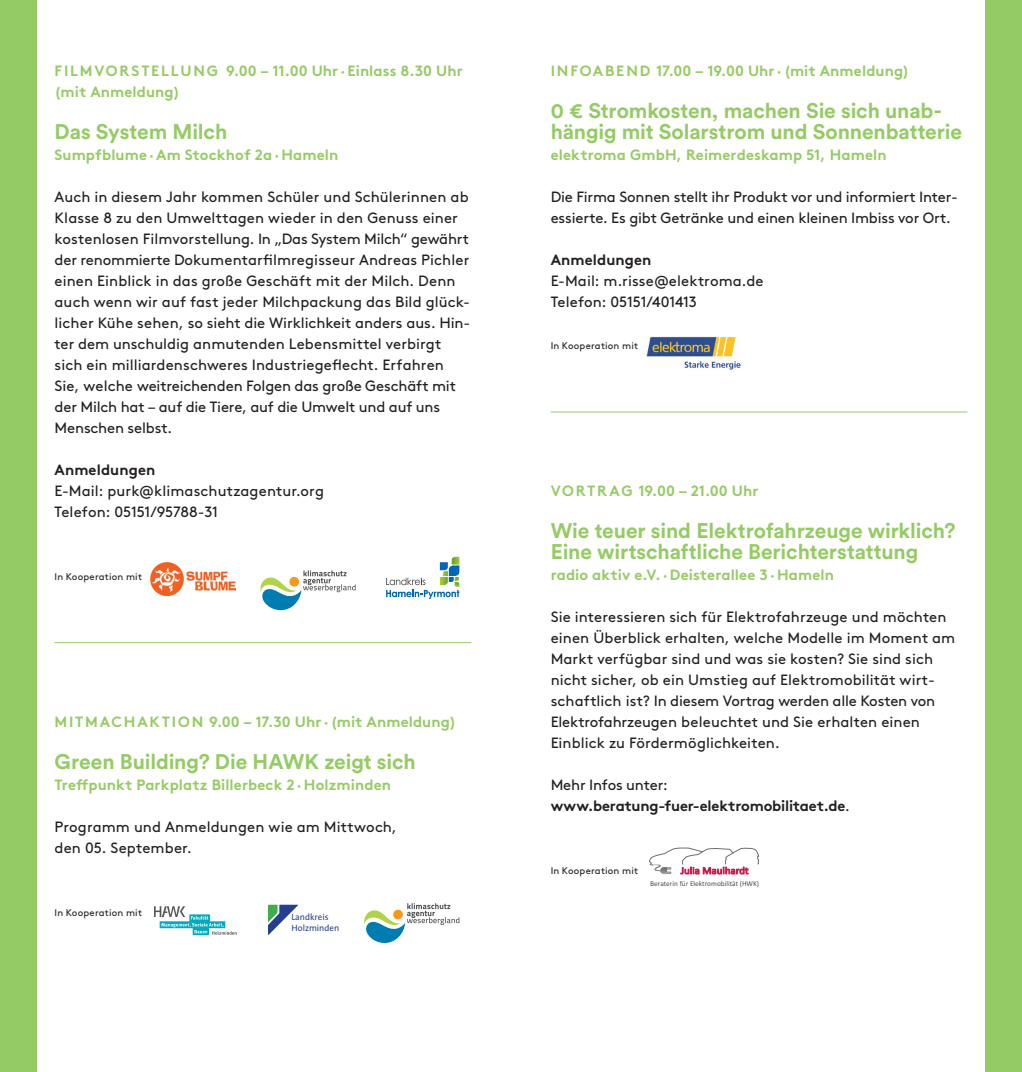
<style>
.page{position:relative;width:1022px;height:1072px;background:#fff}
.page>*{position:absolute;margin:0;border:0;box-sizing:border-box;transform-origin:0 0}
.t1{font:700 21px/21px "Circular Std";letter-spacing:-.005em;color:#95cb64}
.t2{font:14.88px/21px "Brown";letter-spacing:.005em;color:#231f20}
.t3{font:700 14.88px/21px "Brown";letter-spacing:.01em;color:#95cb64}
.t4{font:14.88px/21px "Brown";letter-spacing:-.015em;color:#231f20}
.t5{font:700 14.88px/21px "Brown";letter-spacing:-.01em;color:#231f20}
.t6{font:700 14.88px "Brown";letter-spacing:.01em;color:#231f20}
.t7{font:9.62px "Brown";letter-spacing:.02em;color:#231f20}
.t8{font:9.1px/11.2px "The Sans";color:#253f8e}
.t9{font:7.35px "Calibri";color:#4d4c51}
.s1{font-weight:400}
</style>
<div class="page">
<div style="left:0;top:0;width:36px;height:1071px;background:#95cb64"></div>
<div style="left:986px;top:0;width:36px;height:1071px;background:#95cb64"></div>
<img style="left:151px;top:562px;width:85px;height:34px">
<hr style="left:55px;top:642px;width:416px;height:1px;background:#95cb64">
<hr style="left:551px;top:411px;width:416px;height:1px;background:#95cb64">
<svg style="left:649px;top:847px;width:110px;height:28px"></svg>
<img style="left:646px;top:336px;width:94px;height:34px">
<svg style="left:154px;top:906px;width:83px;height:29px"></svg>
<svg style="left:268px;top:904px;width:30px;height:31px"></svg>
<svg style="left:364px;top:903px;width:95px;height:40px"></svg>
<svg style="left:260px;top:570px;width:96px;height:40px"></svg>
<svg style="left:386px;top:557px;width:73px;height:42px"></svg>
<p class="t3" style="left:55px;top:58px;width:410px">FILMVORSTELLUNG 9.00 – 11.00 Uhr ·Einlass 8.30 Uhr (mit Anmeldung)</p>
<h1 class="t1" style="left:55px;top:120px;width:174px">Das System Milch</h1>
<p class="t3" style="left:55px;top:142px;width:285px">Sumpfblume·Am Stockhof 2a·Hameln</p>
<p class="t2" style="left:55px;top:185px;width:417px">Auch in diesem Jahr kommen Schüler und Schülerinnen ab Klasse 8 zu den Umwelttagen wieder in den Genuss einer kostenlosen Filmvorstellung. In „Das System Milch“ gewährt der renommierte Dokumentarfilmregisseur Andreas Pichler einen Einblick in das große Geschäft mit der Milch. Denn auch wenn wir auf fast jeder Milchpackung das Bild glück&shy;licher Kühe sehen, so sieht die Wirklichkeit anders aus. Hin&shy;ter dem unschuldig anmutenden Lebensmittel verbirgt sich ein milliardenschweres Industriegeflecht. Erfahren Sie, welche weitreichenden Folgen das große Geschäft mit der Milch hat – auf die Tiere, auf die Umwelt und auf uns Menschen selbst.</p>
<p class="t6" style="left:55px;top:457px;width:102px">Anmeldungen</p>
<p class="t2" style="left:55px;top:479px;width:271px">E-Mail: purk@klimaschutzagentur.org<br>Telefon: 05151/95788-31</p>
<p class="t7" style="left:55px;top:569px;width:89px">In Kooperation mit</p>
<p class="t3" style="left:55px;top:709px;width:403px">MITMACHAKTION 9.00 – 17.30 Uhr · (mit Anmeldung)</p>
<h1 class="t1" style="left:55px;top:750px;width:363px">Green Building? Die HAWK zeigt sich</h1>
<p class="t3" style="left:55px;top:772px;width:338px">Treffpunkt Parkplatz Billerbeck 2·Holzminden</p>
<p class="t2" style="left:55px;top:815px;width:344px">Programm und Anmeldungen wie am Mittwoch, den 05. September.</p>
<p class="t7" style="left:55px;top:905px;width:89px">In Kooperation mit</p>
<p class="t8" style="left:291px;top:911px;width:49px">Landkreis<br>Holzminden</p>
<p class="t3" style="left:551px;top:58px;width:360px">INFOABEND 17.00 – 19.00 Uhr · (mit Anmeldung)</p>
<h1 class="t1" style="left:551px;top:99px;width:413px">0 € Stromkosten, machen Sie sich unab&shy;hängig mit Solarstrom und Sonnenbatterie</h1>
<p class="t3" style="left:551px;top:142px;width:337px">elektroma GmbH, Reimerdeskamp 51, Hameln</p>
<p class="t4" style="left:551px;top:185px;width:409px">Die Firma Sonnen stellt ihr Produkt vor und informiert Inter&shy;essierte. Es gibt Getränke und einen kleinen Imbiss vor Ort.</p>
<p class="t6" style="left:551px;top:247px;width:102px">Anmeldungen</p>
<p class="t2" style="left:551px;top:269px;width:214px">E-Mail: m.risse@elektroma.de<br>Telefon: 05151/401413</p>
<p class="t7" style="left:551px;top:338px;width:89px">In Kooperation mit</p>
<p class="t3" style="left:551px;top:478px;width:209px">VORTR AG 19.00 – 21.00 Uhr</p>
<h1 class="t1" style="left:551px;top:519px;width:406px">Wie teuer sind Elektrofahrzeuge wirklich?<br>Eine wirtschaftliche Berichterstattung</h1>
<p class="t3" style="left:551px;top:562px;width:285px">radio aktiv e.V.·Deisterallee 3·Hameln</p>
<p class="t2" style="left:551px;top:605px;width:406px">Sie interessieren sich für Elektrofahrzeuge und möchten einen Überblick erhalten, welche Modelle im Moment am Markt verfügbar sind und was sie kosten? Sie sind sich nicht sicher, ob ein Umstieg auf Elektromobilität wirt&shy;schaftlich ist? In diesem Vortrag werden alle Kosten von Elektrofahrzeugen beleuchtet und Sie erhalten einen Einblick zu Fördermöglichkeiten.</p>
<p class="t5" style="left:551px;top:772px;width:301px"><span class="s1">Mehr Infos unter: </span>www.beratung-fuer-elektromobilitaet.de<span class="s1">.</span></p>
<p class="t7" style="left:551px;top:863px;width:89px">In Kooperation mit</p>
<p class="t9" style="left:650px;top:879px;width:110px">Beraterin für Elektromobilität (HWK)</p>
</div>
